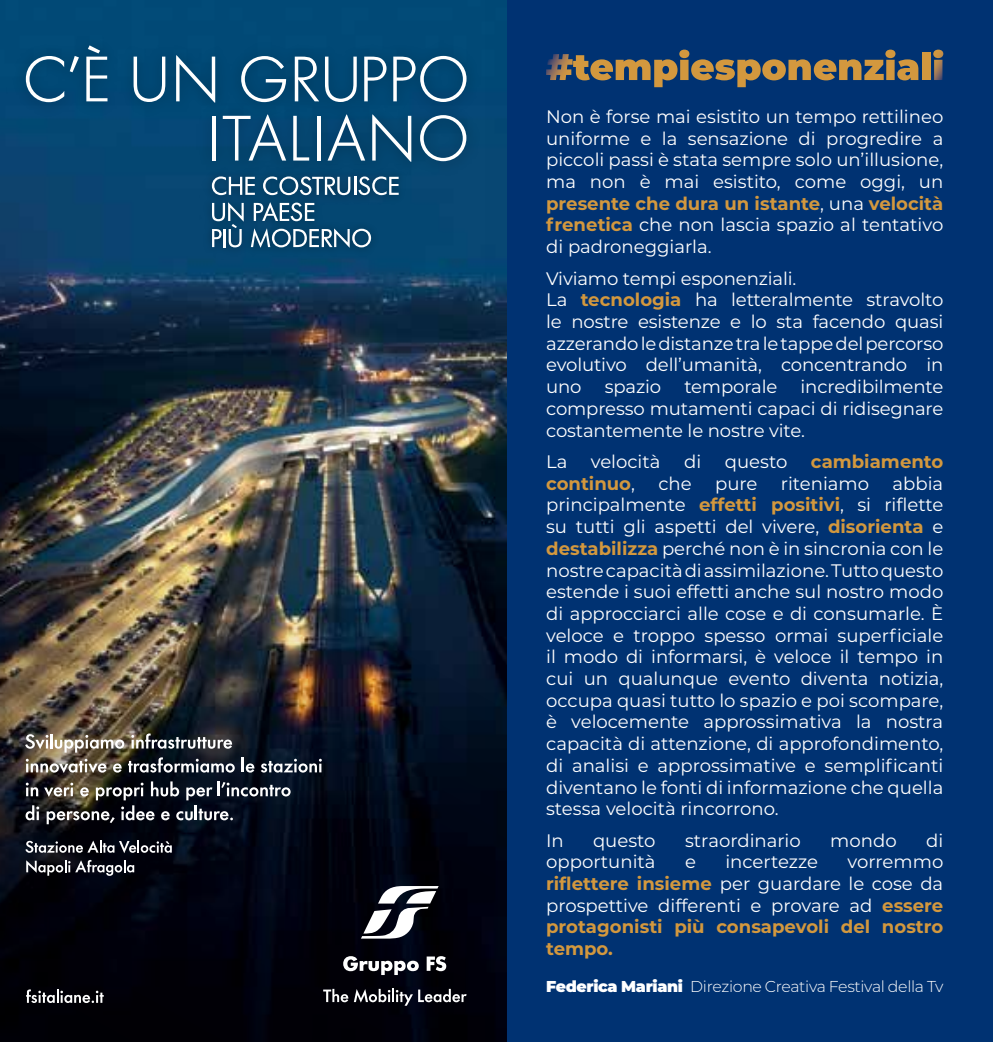
<style>
.page{position:relative;width:993px;height:1042px;background:#fff}
.page>*{position:absolute;margin:0;border:0;box-sizing:border-box;transform-origin:0 0}
.t1{font:18.03px/21.7px "Montserrat";letter-spacing:-.01em;color:#fff;text-align:justify}
.t2{font:700 18.03px/21.7px "Montserrat";color:#d3983e;text-align:justify}
.t3{font:300 15.75px "Montserrat";letter-spacing:-.02em;color:#fff}
.s1{font-weight:700;color:#d3983e}
.s2{font-weight:400;color:#fff}
.s3{font-weight:900}
</style>
<div class="page">
<div style="left:486px;top:0;width:506px;height:1042px;background:#003272"></div>
<svg style="left:546px;top:50px;width:372px;height:37px"></svg>
<div style="left:921px;top:53px;width:9px;height:27px;background:#d3983e"></div>
<svg style="left:933px;top:50px;width:10px;height:30px"></svg>
<img style="left:0;top:0;width:506px;height:425px">
<img style="left:0;top:425px;width:506px;height:617px">
<svg style="left:361px;top:886px;width:77px;height:52px"></svg>
<svg style="left:343px;top:956px;width:75px;height:19px"></svg>
<svg style="left:426px;top:956px;width:20px;height:15px"></svg>
<svg style="left:323px;top:989px;width:25px;height:13px"></svg>
<svg style="left:354px;top:989px;width:112px;height:16px"></svg>
<img style="left:25px;top:733px;width:210px;height:40px">
<svg style="left:242px;top:757px;width:12px;height:15px"></svg>
<svg style="left:261px;top:759px;width:61px;height:13px"></svg>
<svg style="left:26px;top:781px;width:264px;height:43px;background:#3a3d43"></svg>
<svg style="left:26px;top:989px;width:78px;height:14px"></svg>
<div style="left:200px;top:182px;width:210px;height:78px;background:#044671"></div>
<svg style="left:212px;top:182px;width:43px;height:13px"></svg>
<svg style="left:263px;top:182px;width:135px;height:13px"></svg>
<svg style="left:254px;top:202px;width:60px;height:19px"></svg>
<svg style="left:212px;top:202px;width:32px;height:45px"></svg>
<svg style="left:251px;top:229px;width:120px;height:19px"></svg>
<div style="left:6px;top:26px;width:480px;height:96px;background:#014976"></div>
<svg style="left:26px;top:56px;width:38px;height:46px"></svg>
<svg style="left:70px;top:56px;width:9px;height:16px"></svg>
<svg style="left:86px;top:45px;width:21px;height:56px"></svg>
<svg style="left:133px;top:57px;width:32px;height:45px"></svg>
<svg style="left:176px;top:55px;width:39px;height:48px"></svg>
<svg style="left:241px;top:56px;width:45px;height:39px"></svg>
<svg style="left:295px;top:57px;width:24px;height:38px"></svg>
<svg style="left:325px;top:57px;width:31px;height:38px"></svg>
<svg style="left:364px;top:57px;width:22px;height:38px"></svg>
<svg style="left:393px;top:56px;width:73px;height:39px"></svg>
<img style="left:192px;top:95px;width:294px;height:87px">
<hr style="left:212px;top:116px;width:3px;height:45px;background:#fff">
<svg style="left:223px;top:115px;width:63px;height:46px"></svg>
<svg style="left:293px;top:116px;width:16px;height:45px"></svg>
<hr style="left:317px;top:116px;width:3px;height:45px;background:#fff">
<svg style="left:327px;top:115px;width:38px;height:46px"></svg>
<svg style="left:372px;top:115px;width:39px;height:47px"></svg>
<svg style="left:420px;top:115px;width:46px;height:46px"></svg>
<svg style="left:25px;top:840px;width:147px;height:13px"></svg>
<svg style="left:26px;top:860px;width:108px;height:16px;background:#494a51"></svg>
<p class="t1" style="left:546px;top:105px;width:398px">Non è forse mai esistito un tempo rettilineo uniforme e la sensazione di progredire a piccoli passi è stata sempre solo un’illusione, ma non è mai esistito, come oggi, un <span class="s1">presente che dura un istante</span>, una <span class="s1">velocità frenetica</span> che non lascia spazio al tentativo di padroneggiarla.</p>
<p class="t1" style="left:546px;top:267px;width:398px;text-align:left">Viviamo tempi esponenziali.<br>La <span class="s1">tecnologia</span> ha letteralmente stravolto le nostre esistenze e lo sta facendo quasi azzerando le distanze tra le tappe del percorso evolutivo dell’umanità, concentrando in uno</p>
<p class="t1" style="left:546px;top:375px;width:398px;text-indent:254px">incredibilmente compresso mutamenti capaci di ridisegnare costantemente le nostre vite.</p>
<p class="t1" style="left:546px;top:450px;width:23px">La</p>
<p class="t1" style="left:590px;top:450px;width:71px">velocità</p>
<p class="t1" style="left:684px;top:450px;width:19px">di</p>
<p class="t1" style="left:724px;top:450px;width:64px">questo</p>
<p class="t2" style="left:810px;top:450px;width:134px">cambiamento</p>
<p class="t2" style="left:546px;top:471px;width:90px">continuo<span class="s2">,</span></p>
<p class="t1" style="left:658px;top:472px;width:35px">che</p>
<p class="t1" style="left:714px;top:472px;width:44px">pure</p>
<p class="t1" style="left:780px;top:472px;width:90px">riteniamo</p>
<p class="t1" style="left:604px;top:375px;width:58px">spazio</p>
<p class="t1" style="left:684px;top:375px;width:95px">temporale</p>
<p class="t1" style="left:546px;top:472px;width:398px;text-indent:346px">abbia principalmente <span class="s1">effetti positivi</span>, si riflette su tutti gli aspetti del vivere, <span class="s1">disorienta</span> e <span class="s1">destabilizza</span> perché non è in sincronia con le nostre capacità di assimilazione. Tutto questo estende i suoi effetti anche sul nostro modo di approcciarci alle cose e di consumarle. È veloce e troppo spesso ormai superficiale il modo di informarsi, è veloce il tempo in cui un qualunque evento diventa notizia, occupa quasi tutto lo spazio e poi scompare, è velocemente approssimativa la nostra capacità di attenzione, di approfondimento, di analisi e approssimative e semplificanti diventano le fonti di informazione che quella stessa velocità rincorrono.</p>
<p class="t1" style="left:546px;top:829px;width:19px">In</p>
<p class="t1" style="left:593px;top:829px;width:64px">questo</p>
<p class="t1" style="left:684px;top:829px;width:117px">straordinario</p>
<p class="t1" style="left:830px;top:829px;width:68px">mondo</p>
<p class="t1" style="left:925px;top:829px;width:19px">di</p>
<p class="t1" style="left:546px;top:850px;width:111px">opportunità</p>
<p class="t1" style="left:684px;top:850px;width:12px">e</p>
<p class="t1" style="left:725px;top:850px;width:94px">incertezze</p>
<p class="t2" style="left:546px;top:850px;width:398px;text-indent:301px"><span class="s2">vorremmo </span>riflettere insieme <span class="s2">per guardare le cose da prospettive differenti e provare ad</span> essere protagonisti più consapevoli del nostro tempo.</p>
<p class="t3" style="left:546px;top:975px;width:398px"><span class="s3">Federica Mariani</span> Direzione Creativa Festival della Tv</p>
</div>
